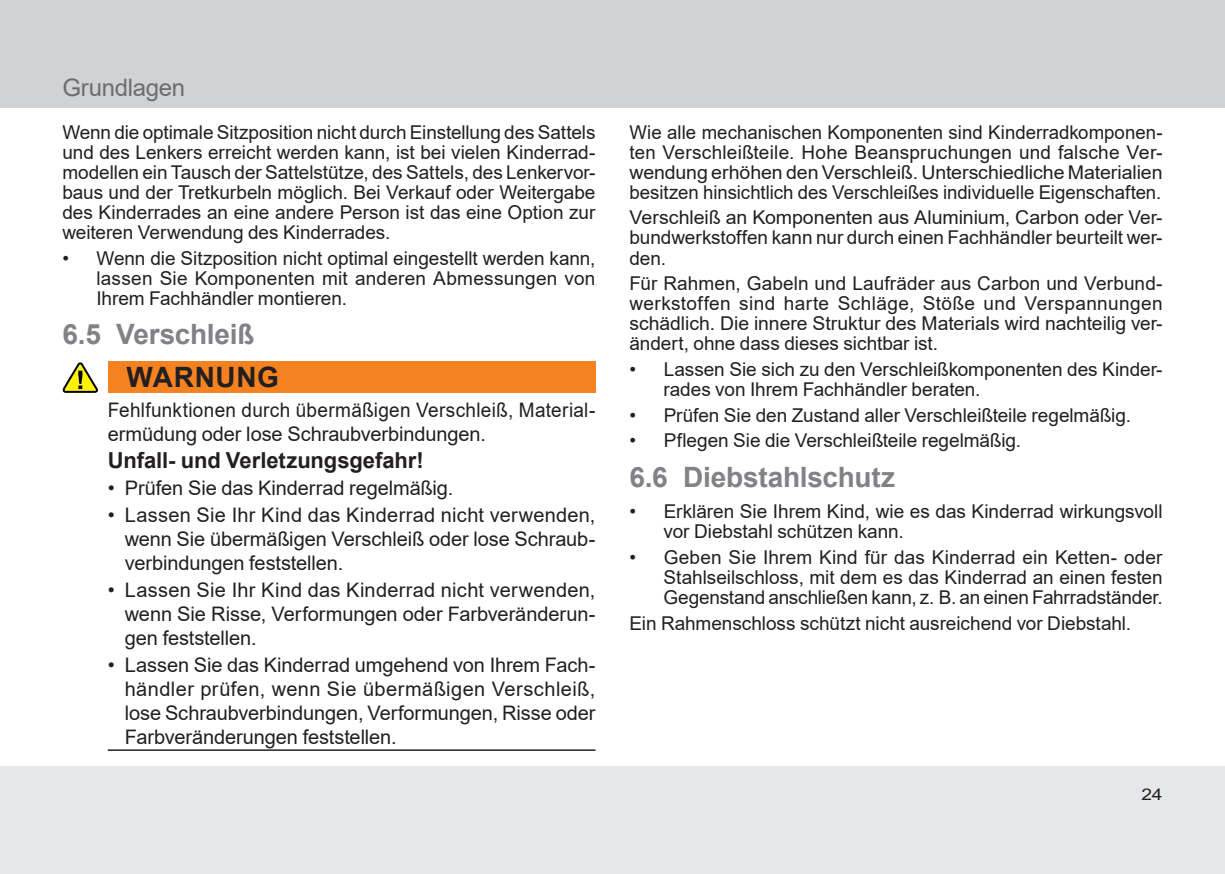
<style>
.page{position:relative;width:1225px;height:874px;background:#fff}
.page>*{position:absolute;margin:0;border:0;box-sizing:border-box;transform-origin:0 0}
.t1{font:700 28px "Arial";letter-spacing:-.01em;color:#808285}
.t2{font:700 28px "Arial";letter-spacing:.025em;color:#231f20}
.t3{font:24px "Arial";letter-spacing:-.015em;color:#6c6d70}
.t4{font:700 22px "Arial";color:#231f20}
.t5{font:20px/24px "Arial";letter-spacing:-.005em;color:#231f20;text-align:justify}
.t6{font:20px/24px "Arial";letter-spacing:-.005em;color:#231f20;scale:.95 1}
.t7{font:19px/20px "Arial";letter-spacing:-.005em;color:#231f20;text-align:justify}
.t8{font:16px "Arial";color:#231f20;scale:1.2 1}
</style>
<div class="page">
<div style="left:0;top:765px;width:1225px;height:108px;background:#e6e7e9"></div>
<div style="left:0;top:0;width:1225px;height:108px;background:#d1d2d4"></div>
<div style="left:108px;top:361px;width:487px;height:32px;background:#f58220"></div>
<hr style="left:108px;top:749px;width:487px;height:1px;background:#231f20">
<svg style="left:62px;top:362px;width:36px;height:30px"></svg>
<p class="t3" style="left:62px;top:71px;width:124px">Grundlagen</p>
<p class="t7" style="left:62px;top:122px;width:534px">Wenn die optimale Sitzposition nicht durch Einstellung des Sattels und des Lenkers erreicht werden kann, ist bei vielen Kinderrad&shy;modellen ein Tausch der Sattelstütze, des Sattels, des Lenkervor&shy;baus und der Tretkurbeln möglich. Bei Verkauf oder Weitergabe des Kinderrades an eine andere Person ist das eine Option zur weiteren Verwendung des Kinderrades.</p>
<p class="t7" style="left:96px;top:247px;width:500px;text-indent:-34px">• Wenn die Sitzposition nicht optimal eingestellt werden kann, lassen Sie Komponenten mit anderen Abmessungen von Ihrem Fachhändler montieren.</p>
<h1 class="t1" style="left:62px;top:314px;width:194px">6.5 Verschleiß</h1>
<h1 class="t2" style="left:126px;top:357px;width:149px">warnung</h1>
<p class="t6" style="left:108px;top:398px;width:515px">Fehlfunktionen durch übermäßigen Verschleiß, Material&shy;ermüdung oder lose Schraubverbindungen.</p>
<p class="t4" style="left:108px;top:444px;width:317px">Unfall- und Verletzungsgefahr!</p>
<p class="t5" style="left:108px;top:475px;width:347px">• Prüfen Sie das Kinderrad regelmäßig.</p>
<p class="t5" style="left:125px;top:502px;width:472px;text-indent:-17px">• Lassen Sie Ihr Kind das Kinderrad nicht verwenden, wenn Sie übermäßigen Verschleiß oder lose Schraub&shy;verbindungen feststellen.</p>
<p class="t5" style="left:125px;top:577px;width:472px;text-indent:-17px">• Lassen Sie Ihr Kind das Kinderrad nicht verwenden, wenn Sie Risse, Verformungen oder Farbveränderun&shy;gen feststellen.</p>
<p class="t5" style="left:125px;top:652px;width:472px;text-indent:-17px">• Lassen Sie das Kinderrad umgehend von Ihrem Fach&shy;händler prüfen, wenn Sie übermäßigen Verschleiß, lose Schraubverbindungen, Verformungen, Risse oder Farbveränderungen feststellen.</p>
<p class="t7" style="left:629px;top:122px;width:534px">Wie alle mechanischen Komponenten sind Kinderradkomponen&shy;ten Verschleißteile. Hohe Beanspruchungen und falsche Ver&shy;wendung erhöhen den Verschleiß. Unterschiedliche Materialien besitzen hinsichtlich des Verschleißes individuelle Eigenschaften.</p>
<p class="t7" style="left:629px;top:207px;width:534px">Verschleiß an Komponenten aus Aluminium, Carbon oder Ver&shy;bundwerkstoffen kann nur durch einen Fachhändler beurteilt wer&shy;den.</p>
<p class="t7" style="left:629px;top:273px;width:534px">Für Rahmen, Gabeln und Laufräder aus Carbon und Verbund&shy;werkstoffen sind harte Schläge, Stöße und Verspannungen schädlich. Die innere Struktur des Materials wird nachteilig ver&shy;ändert, ohne dass dieses sichtbar ist.</p>
<p class="t7" style="left:663px;top:359px;width:500px;text-indent:-34px">• Lassen Sie sich zu den Verschleißkomponenten des Kinder&shy;rades von Ihrem Fachhändler beraten.</p>
<p class="t7" style="left:629px;top:404px;width:503px">• Prüfen Sie den Zustand aller Verschleißteile regelmäßig.</p>
<p class="t7" style="left:629px;top:430px;width:393px">• Pflegen Sie die Verschleißteile regelmäßig.</p>
<h1 class="t1" style="left:629px;top:457px;width:267px">6.6 Diebstahlschutz</h1>
<p class="t7" style="left:663px;top:501px;width:500px;text-indent:-34px">• Erklären Sie Ihrem Kind, wie es das Kinderrad wirkungsvoll vor Diebstahl schützen kann.</p>
<p class="t7" style="left:663px;top:546px;width:500px;text-indent:-34px">• Geben Sie Ihrem Kind für das Kinderrad ein Ketten- oder Stahlseilschloss, mit dem es das Kinderrad an einen festen Gegenstand anschließen kann, z. B. an einen Fahrradständer.</p>
<p class="t7" style="left:629px;top:612px;width:503px">Ein Rahmenschloss schützt nicht ausreichend vor Diebstahl.</p>
<p class="t8" style="left:1141px;top:783px;width:19px">24</p>
</div>
